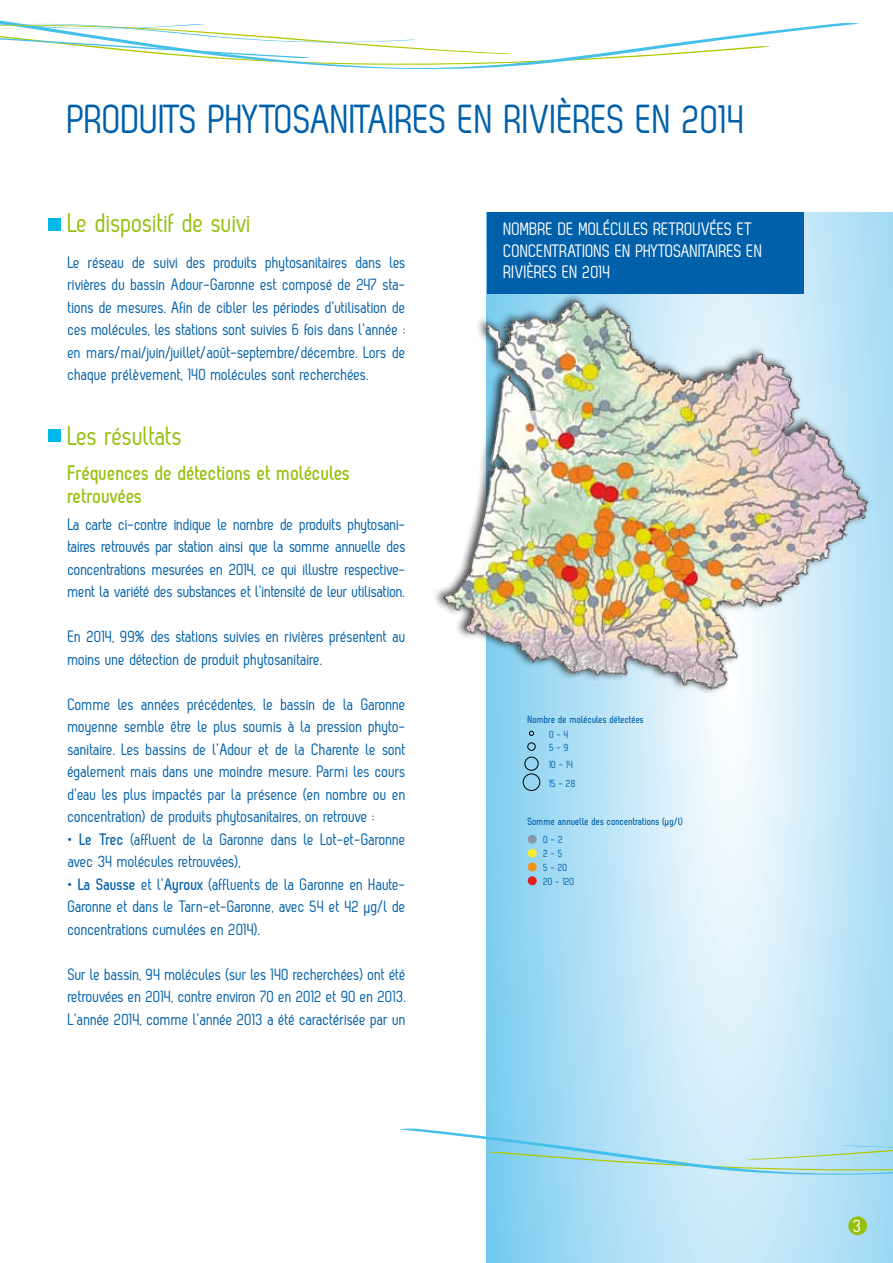
<style>
.page{position:relative;width:893px;height:1263px;background:#fff}
.page>*{position:absolute;margin:0;border:0;box-sizing:border-box;transform-origin:0 0}
.t1{font:40.5px "Zag";color:#0060aa}
.t2{font:27px "Zag";color:#97bf0d}
.t3{font:700 21px/22.5px "Zag";color:#97bf0d}
.t4{font:18px/21.6px "Zag";color:#fff}
.t5{font:16.5px/22.5px "Zag";color:#0060aa;text-align:justify}
.t6{font:700 10.5px "Zag";color:#0060aa}
.t7{font:10.5px/13.8px "Zag";color:#0060aa}
.s1{font-weight:700}
</style>
<div class="page">
<svg style="left:772px;top:23px;width:87px;height:11px"></svg>
<svg style="left:0;top:20px;width:772px;height:49px"></svg>
<svg style="left:487px;top:213px;width:406px;height:1050px"></svg>
<div style="left:48px;top:218px;width:13px;height:13px;background:#00b8e9"></div>
<div style="left:48px;top:429px;width:13px;height:13px;background:#00b8e9"></div>
<svg style="left:400px;top:1106px;width:493px;height:69px"></svg>
<div style="left:487px;top:213px;width:317px;height:81px;background:#0060aa"></div>
<div style="left:848px;top:1216px;width:19px;height:19px;background:#97bf0d;border-radius:50%"></div>
<img style="left:435px;top:259px;width:458px;height:461px">
<svg style="left:529px;top:731px;width:5px;height:5px"></svg>
<div style="left:524px;top:757px;width:15px;height:14px;border:1px solid #000;border-radius:50%"></div>
<div style="left:523px;top:773px;width:17px;height:18px;border:1px solid #000;border-radius:50%"></div>
<div style="left:527px;top:742px;width:9px;height:9px;border:1px solid #000;border-radius:50%"></div>
<div style="left:528px;top:835px;width:9px;height:9px;background:#8a96a6;border-radius:50%"></div>
<div style="left:528px;top:849px;width:9px;height:8px;background:#f9e92c;border-radius:50%"></div>
<div style="left:528px;top:862px;width:9px;height:9px;background:#f29214;border-radius:50%"></div>
<div style="left:528px;top:876px;width:9px;height:9px;background:#e21e1c;border-radius:50%"></div>
<h1 class="t1" style="left:68px;top:97px;width:680px">Produits phytosanitaires en rivières en 2014</h1>
<h2 class="t2" style="left:68px;top:208px;width:185px">Le dispositif de suivi</h2>
<p class="t5" style="left:68px;top:251px;width:340px">Le réseau de suivi des produits phytosanitaires dans les rivières du bassin Adour-Garonne est composé de 247 sta&shy;tions de mesures. Afin de cibler les périodes d’utilisation de ces molécules, les stations sont suivies 6 fois dans l’année : en mars/mai/juin/juillet/août-septembre/décembre. Lors de chaque prélèvement, 140 molécules sont recherchées.</p>
<h2 class="t2" style="left:68px;top:421px;width:117px">Les résultats</h2>
<p class="t3" style="left:68px;top:462px;width:284px">Fréquences de détections et molécules retrouvées</p>
<p class="t5" style="left:68px;top:513px;width:340px">La carte ci-contre indique le nombre de produits phytosani&shy;taires retrouvés par station ainsi que la somme annuelle des concentrations mesurées en 2014, ce qui illustre respective&shy;ment la variété des substances et l’intensité de leur utilisation.</p>
<p class="t5" style="left:68px;top:625px;width:340px">En 2014, 99% des stations suivies en rivières présentent au moins une détection de produit phytosanitaire.</p>
<p class="t5" style="left:68px;top:693px;width:340px;text-align:left">Comme les années précédentes, le bassin de la Garonne moyenne semble être le plus soumis à la pression phyto&shy;sanitaire. Les bassins de l’Adour et de la Charente le sont également mais dans une moindre mesure. Parmi les cours d’eau les plus impactés par la présence (en nombre ou en concentration) de produits phytosanitaires, on retrouve :<br><span class="s1">· Le Trec</span> (affluent de la Garonne dans le Lot-et-Garonne avec 34 molécules retrouvées),<br><span class="s1">· La Sausse</span> et l’<span class="s1">Ayroux</span> (affluents de la Garonne en Haute-Garonne et dans le Tarn-et-Garonne, avec 54 et 42 µg/l de concentrations cumulées en 2014).</p>
<p class="t5" style="left:68px;top:963px;width:340px">Sur le bassin, 94 molécules (sur les 140 recherchées) ont été retrouvées en 2014, contre environ 70 en 2012 et 90 en 2013.<br>L’année 2014, comme l’année 2013 a été caractérisée par un</p>
<p class="t4" style="left:504px;top:218px;width:260px">Nombre de molécules retrouvées et concentrations en phytosanitaires en rivières en 2014</p>
<p class="t6" style="left:528px;top:714px;width:118px">Nombre de molécules détectées</p>
<p class="t7" style="left:549px;top:727px;width:21px">0 - 4</p>
<p class="t7" style="left:549px;top:739px;width:25px;line-height:16.5px">5 - 9<br>10 - 14</p>
<p class="t7" style="left:549px;top:776px;width:28px">15 - 28</p>
<p class="t6" style="left:528px;top:816px;width:157px">Somme annuelle des concentrations (µg/l)</p>
<p class="t7" style="left:543px;top:833px;width:33px">0 - 2<br>2 - 5<br>5 - 20<br>20 - 120</p>
<p class="t4" style="left:854px;top:1215px;width:10px">3</p>
</div>
